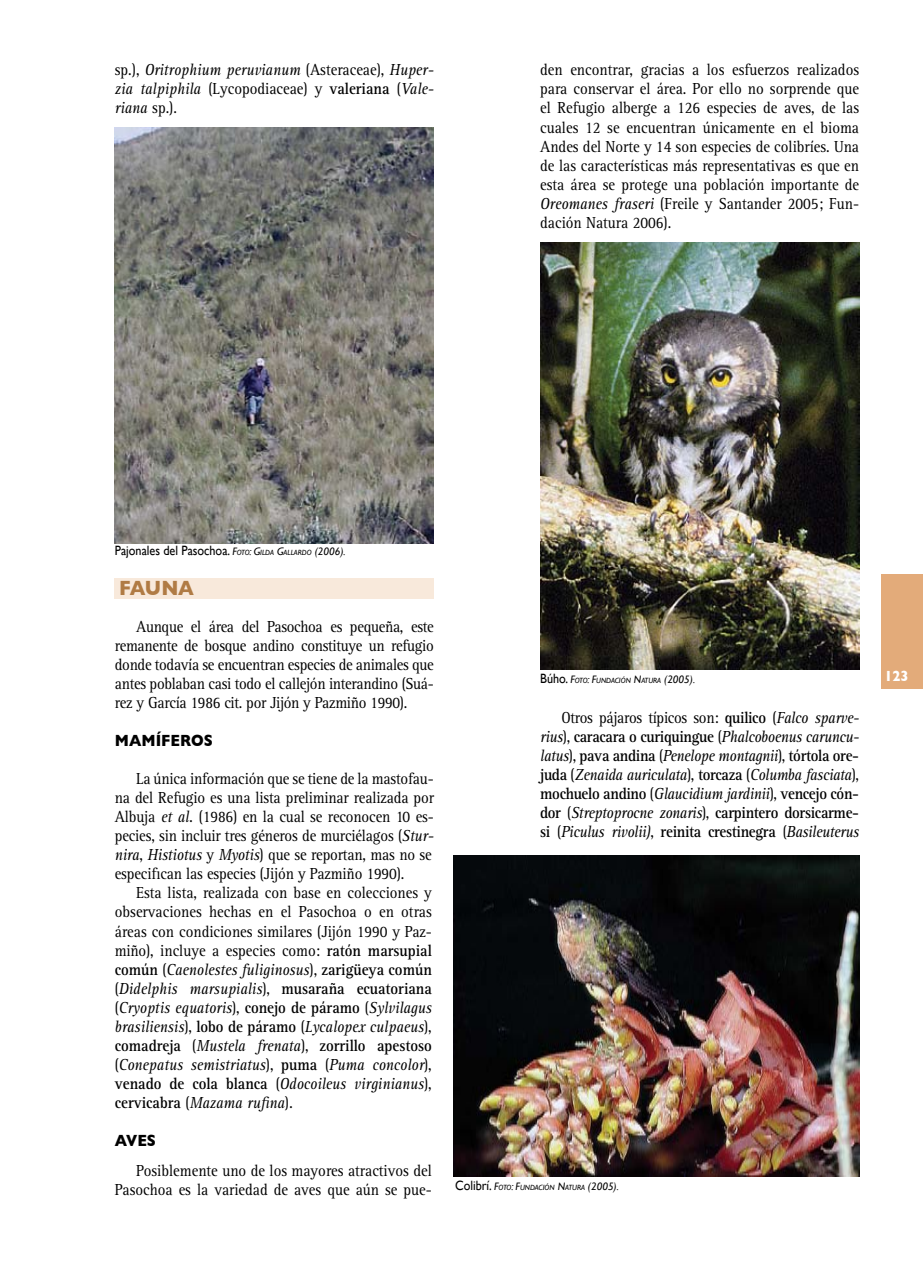
<style>
.page{position:relative;width:923px;height:1263px;background:#fff}
.page>*{position:absolute;margin:0;border:0;box-sizing:border-box;transform-origin:0 0}
.t1{font:700 21px "Gill Sans";color:#b07b44;scale:.9 1}
.t2{font:italic 16.5px/19px "Rotis Serif";color:#000;text-align:justify;scale:.9 1}
.t3{font:16.5px/19px "Rotis Serif";letter-spacing:-.01em;color:#000;text-align:justify;scale:.9 1}
.t4{font:700 16.5px "Gill Sans";color:#000;scale:.9 1}
.t5{font:700 15px "Gill Sans";color:#fff;scale:.9 1}
.t6{font:13.5px "Gill Sans";color:#000;scale:.9 1}
.t7{font:italic 7.5px "Gill Sans";color:#000}
.s1{font-style:normal}
.s2{font-weight:700;font-style:normal}
.s3{font-style:italic}
.s4{font-style:italic;font-size:10.8px}
.s5{font-style:italic;font-size:7.5px}
.s6{font-style:normal;font-size:13.5px}
.s7{font-size:10.8px}
</style>
<div class="page">
<div style="left:881px;top:574px;width:42px;height:115px;background:#e3ab7a"></div>
<div style="left:115px;top:578px;width:319px;height:20px;background:#f8e9db"></div>
<img style="left:115px;top:128px;width:319px;height:415px">
<img style="left:540px;top:242px;width:319px;height:428px">
<img style="left:453px;top:855px;width:406px;height:321px">
<p class="t2" style="left:115px;top:61px;width:356px"><span class="s1">sp.),</span> Oritrophium peruvianum <span class="s1">(Asteraceae),</span> Huper&shy;zia talpiphila <span class="s1">(Lycopodiaceae) y</span> <span class="s2">valeriana</span> <span class="s1">(</span>Vale&shy;riana <span class="s1">sp.).</span></p>
<p class="t3" style="left:540px;top:61px;width:356px">den encontrar, gracias a los esfuerzos realizados para conservar el área. Por ello no sorprende que el Refugio alberge a 126 especies de aves, de las cuales 12 se encuentran únicamente en el bioma Andes del Norte y 14 son especies de colibríes. Una de las características más representativas es que en esta área se protege una población importante de <span class="s3">Oreomanes fraseri</span> (Freile y Santander 2005; Fun&shy;dación Natura 2006).</p>
<p class="t6" style="left:115px;top:543px;width:258px">Pajonales del Pasochoa. <span class="s4">F</span><span class="s5">OTO</span><span class="s4">: G</span><span class="s5">ILDA</span> <span class="s4">G</span><span class="s5">ALLARDO</span> <span class="s4">(2006).</span></p>
<p class="t1" style="left:119px;top:576px;width:85px">FAU NA</p>
<p class="t3" style="left:115px;top:617px;width:356px;text-indent:21px">Aunque el área del Pasochoa es pequeña, este remanente de bosque andino constituye un refugio donde todavía se encuentran especies de animales que antes poblaban casi todo el callejón interandino (Suá&shy;rez y García 1986 cit. por Jijón y Pazmiño 1990).</p>
<p class="t4" style="left:115px;top:731px;width:64px">MAMÍFEROS</p>
<p class="t3" style="left:115px;top:769px;width:356px;text-align:left;text-indent:21px">La única información que se tiene de la mastofau&shy;na del Refugio es una lista preliminar realizada por Albuja <span class="s3">et al.</span> (1986) en la cual se reconocen 10 es&shy;pecies, sin incluir tres géneros de murciélagos (<span class="s3">Stur&shy;nira</span>, <span class="s3">Histiotus</span> y <span class="s3">Myotis</span>) que se reportan, mas no se especifican las especies (Jijón y Pazmiño 1990).</p>
<p class="t2" style="left:115px;top:884px;width:354px;text-indent:21px"><span class="s1">Esta lista, realizada con base en colecciones y observaciones hechas en el Pasochoa o en otras áreas con condiciones similares (Jijón 1990 y Paz&shy;miño), incluye a especies como:</span> <span class="s2">ratón marsupial común</span> <span class="s1">(</span>Caenolestes fuliginosus<span class="s1">),</span> <span class="s2">zarigüeya común </span><span class="s1">(</span>Didelphis marsupialis<span class="s1">),</span> <span class="s2">musaraña ecuatoriana </span><span class="s1">(</span>Cryoptis equatoris<span class="s1">),</span> <span class="s2">conejo de páramo</span> <span class="s1">(</span>Sylvilagus brasiliensis<span class="s1">),</span> <span class="s2">lobo de páramo</span> <span class="s1">(</span>Lycalopex culpaeus<span class="s1">), </span><span class="s2">comadreja</span> <span class="s1">(</span>Mustela frenata<span class="s1">),</span> <span class="s2">zorrillo apestoso </span><span class="s1">(</span>Conepatus semistriatus<span class="s1">),</span> <span class="s2">puma</span> <span class="s1">(</span>Puma concolor<span class="s1">), </span><span class="s2">venado de cola blanca</span> <span class="s1">(</span>Odocoileus virginianus<span class="s1">), </span><span class="s2">cervicabra</span> <span class="s1">(</span>Mazama rufina<span class="s1">)</span>.</p>
<p class="t4" style="left:115px;top:1131px;width:36px">AVES</p>
<p class="t3" style="left:115px;top:1161px;width:354px;text-align:right">Posiblemente uno de los mayores atractivos del<br>Pasochoa es la variedad de aves que aún se pue-</p>
<p class="t7" style="left:540px;top:676px;width:156px"><span class="s6">Búho.</span> <span class="s7">F</span>OTO<span class="s7">: F</span>UNDACIÓN <span class="s7">N</span>ATURA <span class="s7">(2005).</span></p>
<p class="t2" style="left:540px;top:709px;width:356px;text-indent:21px"><span class="s1">Otros pájaros típicos son:</span> <span class="s2">quilico</span> <span class="s1">(</span>Falco sparve&shy;rius<span class="s1">),</span> <span class="s2">caracara o curiquingue</span> <span class="s1">(</span>Phalcoboenus caruncu&shy;latus<span class="s1">),</span> <span class="s2">pava andina</span> <span class="s1">(</span>Penelope montagnii<span class="s1">),</span> <span class="s2">tórtola ore&shy;juda</span> <span class="s1">(</span>Zenaida auriculata<span class="s1">),</span> <span class="s2">torcaza</span> <span class="s1">(</span>Columba fasciata<span class="s1">), </span><span class="s2">mochuelo andino</span> <span class="s1">(</span>Glaucidium jardinii<span class="s1">),</span> <span class="s2">vencejo cón&shy;dor</span> <span class="s1">(</span>Streptoprocne zonaris<span class="s1">),</span> <span class="s2">carpintero dorsicarme&shy;si</span> <span class="s1">(</span>Piculus rivolii)<span class="s1">,</span> <span class="s2">reinita crestinegra</span> <span class="s1">(</span>Basileuterus</p>
<p class="t7" style="left:455px;top:1183px;width:165px"><span class="s6">Colibrí.</span> <span class="s7">F</span>OTO<span class="s7">: F</span>UNDACIÓN <span class="s7">N</span>ATURA <span class="s7">(2005).</span></p>
<p class="t5" style="left:884px;top:667px;width:28px">123</p>
</div>
